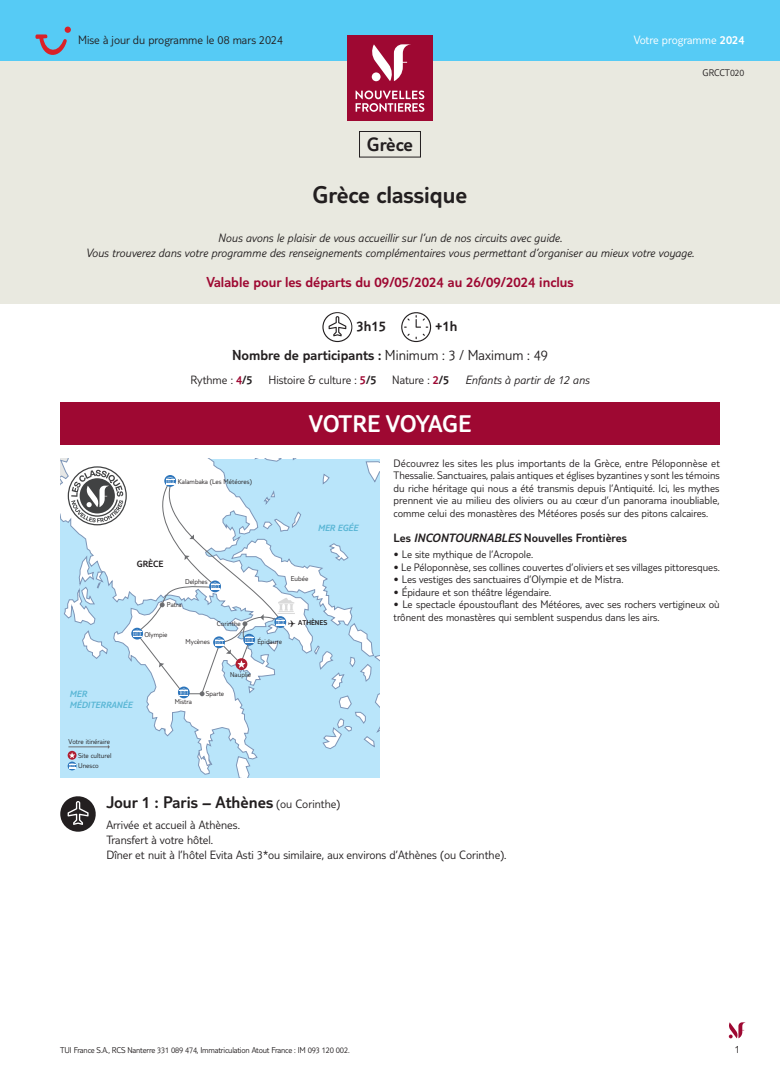
<style>
.page{position:relative;width:780px;height:1088px;background:#fff}
.page>*{position:absolute;margin:0;border:0;box-sizing:border-box;transform-origin:0 0}
.t1{font:300 25px "TUI Type";color:#231f20}
.t2{font:300 25px "TUI Type";letter-spacing:-.015em;color:#fff}
.t3{font:300 20px "TUI Type";letter-spacing:-.005em;color:#231f20}
.t4{font:300 17.5px "TUI Type";color:#231f20}
.t5{font:300 15px "TUI Type";color:#9e0832}
.t6{font:300 15px/28.6px "TUI Type";color:#231f20}
.t7{font:italic 300 12.5px/15px "TUI Type";color:#231f20;text-align:center}
.t8{font:300 12.5px/15px "TUI Type";color:#231f20}
.t9{font:300 12.5px "TUI Type";color:#231f20}
.t10{font:300 12.5px "TUI Type";color:#fff}
.t11{font:300 11.25px/12.5px "TUI Type";color:#231f20;text-align:justify}
.t12{font:300 10px "TUI Type";color:#231f20}
.t13{font:italic 300 9.38px/11.2px "TUI Type";color:#59b6d5}
.t14{font:300 9.38px "TUI Type";color:#231f20}
.t15{font:300 8.75px "TUI Type";letter-spacing:-.02em;color:#231f20}
.t16{font:300 7.25px/13.8px "TUI Type";color:#231f20;text-align:right}
.t17{font:300 7.25px "TUI Type";color:#231f20}
.s1{font-style:inherit}
.s2{color:#9e0832}
.s3{font-style:normal}
.s4{font-style:normal;color:#9e0832}
.s5{font-style:italic}
.s6{font-size:12.5px}
</style>
<div class="page">
<svg style="left:728px;top:1022px;width:18px;height:16px"></svg>
<div style="left:0;top:0;width:780px;height:303px;background:#e9e9e0"></div>
<div style="left:0;top:0;width:780px;height:60px;background:#56cbf5"></div>
<div style="left:347px;top:35px;width:85px;height:85px;background:#9e0832"></div>
<svg style="left:355px;top:90px;width:69px;height:22px"></svg>
<svg style="left:371px;top:44px;width:40px;height:37px"></svg>
<svg style="left:322px;top:312px;width:30px;height:30px"></svg>
<svg style="left:401px;top:312px;width:30px;height:30px"></svg>
<div style="left:359px;top:131px;width:62px;height:26px;border:1px solid #231f20"></div>
<div style="left:60px;top:402px;width:659px;height:43px;background:#9e0832"></div>
<svg style="left:60px;top:459px;width:319px;height:319px"></svg>
<svg style="left:60px;top:796px;width:36px;height:36px"></svg>
<svg style="left:35px;top:27px;width:36px;height:28px"></svg>
<p class="t8" style="left:78px;top:32px;width:206px">Mise à jour du programme le 08 mars 2024</p>
<h2 class="t3" style="left:367px;top:133px;width:48px">Grèce</h2>
<h1 class="t1" style="left:312px;top:180px;width:156px">Grèce classique</h1>
<p class="t10" style="left:634px;top:33px;width:112px">Votre programme <span class="s1">2024</span></p>
<p class="t12" style="left:702px;top:67px;width:43px">GRCCT020</p>
<p class="t7" style="left:86px;top:230px;width:610px">Nous avons le plaisir de vous accueillir sur l’un de nos circuits avec guide.<br>Vous trouverez dans votre programme des renseignements complémentaires vous permettant d’organiser au mieux votre voyage.</p>
<h3 class="t5" style="left:206px;top:273px;width:368px">Valable pour les départs du 09/05/2024 au 26/09/2024 inclus</h3>
<h3 class="t6" style="left:232px;top:312px;width:317px;text-indent:203px">+1h<br>Nombre de participants : <span class="s1">Minimum : 3 / Maximum : 49</span></h3>
<p class="t8" style="left:190px;top:372px;width:64px">Rythme : <span class="s2">4</span><span class="s1">/5</span></p>
<p class="t8" style="left:268px;top:372px;width:110px">Histoire &amp; culture : <span class="s2">5</span><span class="s1">/5</span></p>
<p class="t7" style="left:392px;top:372px;width:199px"><span class="s3">Nature :</span> <span class="s4">2</span><span class="s3">/5</span> Enfants à partir de 12 ans</p>
<h3 class="t6" style="left:356px;top:312px;width:31px">3h15</h3>
<p class="t16" style="left:178px;top:474px;width:76px">Kalambaka (Les Météores)</p>
<p class="t14" style="left:137px;top:558px;width:28px">GRÈCE</p>
<p class="t16" style="left:185px;top:575px;width:24px">Delphes</p>
<p class="t16" style="left:167px;top:598px;width:16px">Patra</p>
<p class="t16" style="left:217px;top:617px;width:31px">Corinthe •</p>
<h1 class="t2" style="left:309px;top:409px;width:164px">VOTRE VOYAGE</h1>
<p class="t13" style="left:318px;top:522px;width:42px">MER EGÉE</p>
<p class="t16" style="left:291px;top:571px;width:19px">Eubée</p>
<p class="t17" style="left:288px;top:619px;width:41px">✈ ATHÈNES</p>
<p class="t11" style="left:393px;top:456px;width:328px">Découvrez les sites les plus importants de la Grèce, entre Péloponnèse et Thessalie. Sanctuaires, palais antiques et églises byzantines y sont les témoins du riche héritage qui nous a été transmis depuis l’Antiquité. Ici, les mythes prennent vie au milieu des oliviers ou au cœur d’un panorama inoubliable, comme celui des monastères des Météores posés sur des pitons calcaires.</p>
<p class="t9" style="left:393px;top:531px;width:235px">Les <span class="s5">INCONTOURNABLES</span> Nouvelles Frontières</p>
<p class="t11" style="left:393px;top:548px;width:141px">• Le site mythique de l’Acropole.</p>
<p class="t11" style="left:393px;top:560px;width:328px">• Le Péloponnèse, ses collines couvertes d’oliviers et ses villages pittoresques.</p>
<p class="t11" style="left:393px;top:573px;width:231px">• Les vestiges des sanctuaires d’Olympie et de Mistra.</p>
<p class="t11" style="left:393px;top:585px;width:159px">• Épidaure et son théâtre légendaire.</p>
<p class="t11" style="left:393px;top:598px;width:328px">• Le spectacle époustouflant des Météores, avec ses rochers vertigineux où trônent des monastères qui semblent suspendus dans les airs.</p>
<p class="t16" style="left:139px;top:627px;width:30px">• Olympie</p>
<p class="t16" style="left:186px;top:635px;width:26px">Mycènes</p>
<p class="t16" style="left:257px;top:634px;width:26px">Épidaure</p>
<p class="t16" style="left:230px;top:667px;width:22px">Nauplie</p>
<p class="t13" style="left:69px;top:688px;width:64px">MER<br>MÉDITERRANÉE</p>
<p class="t16" style="left:175px;top:695px;width:19px">Mistra</p>
<p class="t16" style="left:200px;top:687px;width:25px">• Sparte</p>
<p class="t16" style="left:68px;top:734px;width:44px">Votre itinéraire<br>Site culturel</p>
<p class="t16" style="left:78px;top:759px;width:22px">Unesco</p>
<h3 class="t4" style="left:106px;top:792px;width:235px">Jour 1 : Paris – Athènes <span class="s6">(ou Corinthe)</span></h3>
<p class="t8" style="left:106px;top:817px;width:401px">Arrivée et accueil à Athènes.<br>Transfert à votre hôtel.<br>Dîner et nuit à l’hôtel Evita Asti 3*ou similaire, aux environs d’Athènes (ou Corinthe).</p>
<p class="t15" style="left:60px;top:1045px;width:291px">TUI France S.A., RCS Nanterre 331 089 474, Immatriculation Atout France : IM 093 120 002.</p>
<p class="t11" style="left:734px;top:1042px;width:7px">1</p>
</div>
